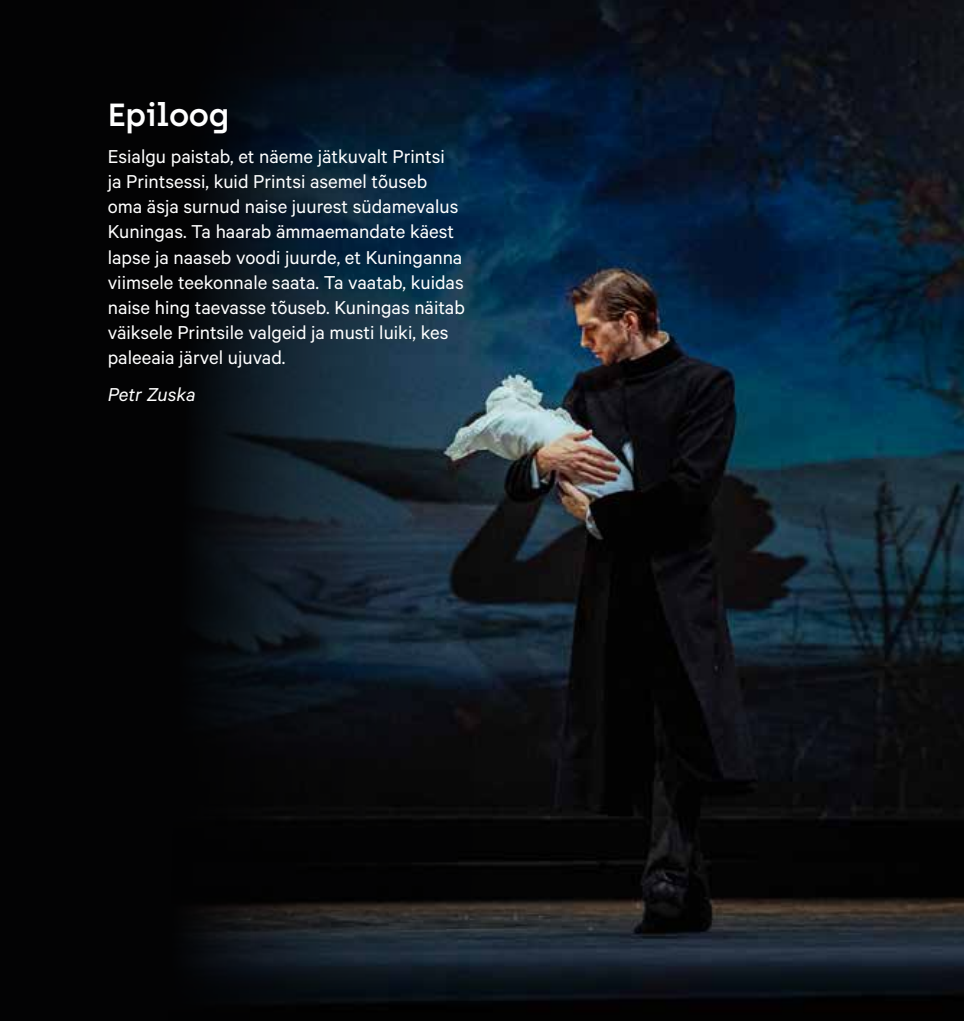
<style>
.page{position:relative;width:964px;height:1021px;background:#fff}
.page>*{position:absolute;margin:0;border:0;box-sizing:border-box;transform-origin:0 0}
.t1{font:600 32px "Vanemuine";letter-spacing:-.01em;color:#fff}
.t2{font:21px/25.2px "Calibre";color:#fff}
.t3{font:italic 21px "Calibre";color:#fff}
</style>
<div class="page">
<div style="left:0;top:0;width:964px;height:1020px;background:#030304"></div>
<img style="left:195px;top:0;width:769px;height:1003px">
<h1 class="t1" style="left:108px;top:96px;width:123px">Epiloog</h1>
<p class="t2" style="left:108px;top:143px;width:359px">Esialgu paistab, et näeme jätkuvalt Printsi<br>ja Printsessi, kuid Printsi asemel tõuseb oma äsja surnud naise juurest südamevalus Kuningas. Ta haarab ämmaemandate käest lapse ja naaseb voodi juurde, et Kuninganna viimsele teekonnale saata. Ta vaatab, kuidas naise hing taevasse tõuseb. Kuningas näitab väiksele Printsile valgeid ja musti luiki, kes paleeaia järvel ujuvad.</p>
<p class="t3" style="left:108px;top:382px;width:89px">Petr Zuska</p>
</div>
